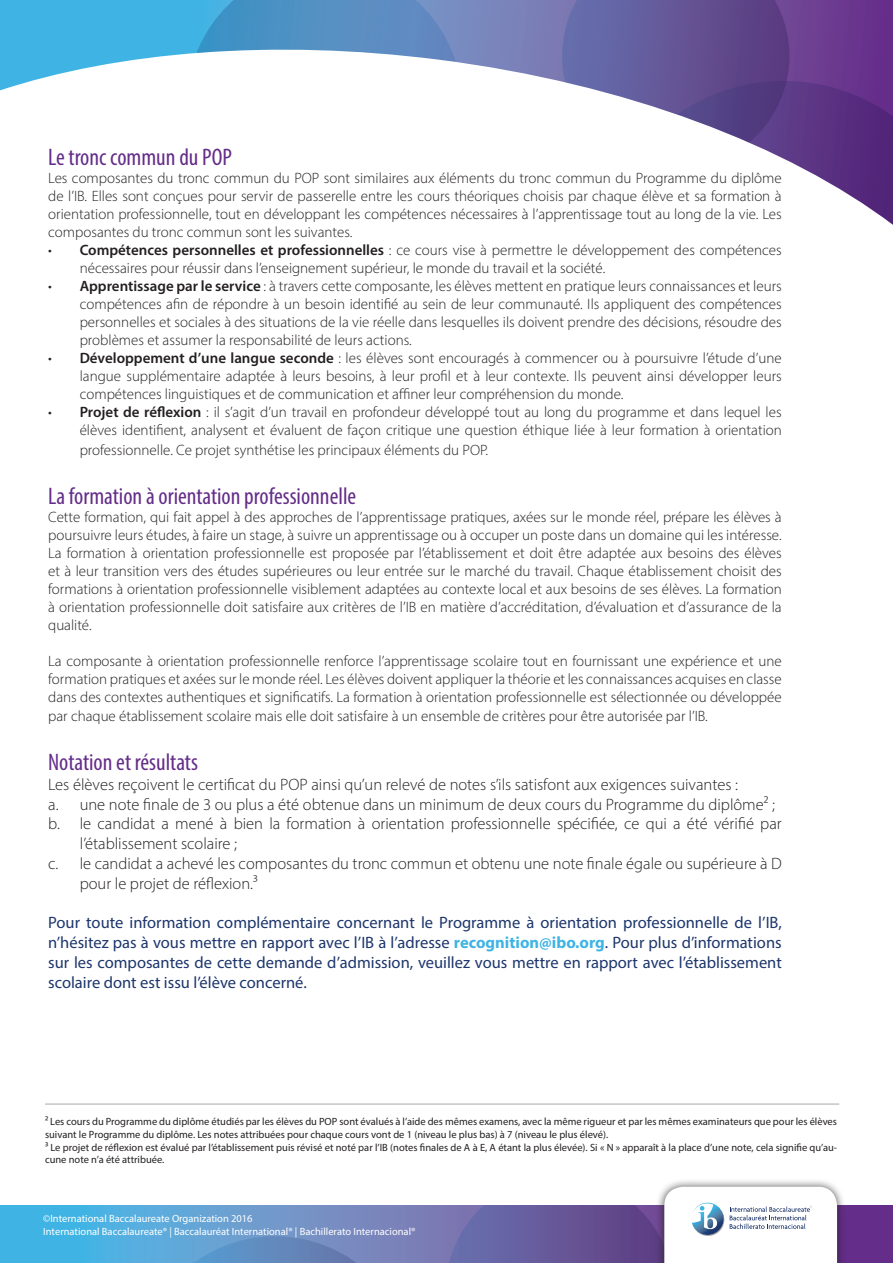
<style>
.page{position:relative;width:893px;height:1263px;background:#fff}
.page>*{position:absolute;margin:0;border:0;box-sizing:border-box;transform-origin:0 0}
.t1{font:condensed 24px "Myriad Pro";color:#642d89}
.t2{font:300 16.5px "Myriad Pro";color:#231f20}
.t3{font:16.5px/19.8px "Myriad Pro";color:#1d366c;text-align:justify}
.t4{font:300 15px/18px "Myriad Pro";color:#231f20;text-align:justify}
.t5{font:10.5px/12.6px "Myriad Pro";color:#231f20}
.t6{font:10.5px/12.6px "Myriad Pro";color:#fff}
.s1{font-weight:600}
.s2{font-weight:700;color:#3fb4e4}
</style>
<div class="page">
<svg style="left:0;top:1205px;width:893px;height:58px;background:#5e91c9"></svg>
<svg style="left:138px;top:1236px;width:275px;height:27px;background:#6891c5"></svg>
<div style="left:656px;top:1178px;width:190px;height:85px;background:#231f20;opacity:.75"></div>
<svg style="left:446px;top:1187px;width:391px;height:76px"></svg>
<hr style="left:45px;top:1104px;width:794px;height:1px;background:#a9a9aa">
<svg style="left:0;top:0;width:893px;height:91px"></svg>
<svg style="left:556px;top:0;width:239px;height:91px;background:#655899"></svg>
<svg style="left:588px;top:71px;width:305px;height:154px"></svg>
<svg style="left:180px;top:0;width:289px;height:91px"></svg>
<h1 class="t1" style="left:48px;top:143px;width:185px">Le tronc commun du POP</h1>
<p class="t4" style="left:48px;top:169px;width:735px">Les composantes du tronc commun du POP sont similaires aux éléments du tronc commun du Programme du diplôme de l’IB. Elles sont conçues pour servir de passerelle entre les cours théoriques choisis par chaque élève et sa formation à orientation professionnelle, tout en développant les compétences nécessaires à l’apprentissage tout au long de la vie. Les composantes du tronc commun sont les suivantes.</p>
<p class="t4" style="left:80px;top:241px;width:703px;text-indent:-32px">• <span class="s1">Compétences personnelles et professionnelles</span> : ce cours vise à permettre le développement des compétences nécessaires pour réussir dans l’enseignement supérieur, le monde du travail et la société.</p>
<p class="t4" style="left:80px;top:277px;width:704px;text-indent:-32px">• <span class="s1">Apprentissage par le service</span> : à travers cette composante, les élèves mettent en pratique leurs connaissances et leurs compétences afin de répondre à un besoin identifié au sein de leur communauté. Ils appliquent des compétences personnelles et sociales à des situations de la vie réelle dans lesquelles ils doivent prendre des décisions, résoudre des problèmes et assumer la responsabilité de leurs actions.</p>
<p class="t4" style="left:80px;top:349px;width:704px;text-indent:-32px">• <span class="s1">Développement d’une langue seconde</span> : les élèves sont encouragés à commencer ou à poursuivre l’étude d’une langue supplémentaire adaptée à leurs besoins, à leur profil et à leur contexte. Ils peuvent ainsi développer leurs compétences linguistiques et de communication et affiner leur compréhension du monde.</p>
<p class="t4" style="left:48px;top:403px;width:735px;text-align:right">• <span class="s1">Projet de réflexion</span> : il s’agit d’un travail en profondeur développé tout au long du programme et dans lequel les élèves identifient, analysent et évaluent de façon critique une question éthique liée à leur formation à orientation</p>
<p class="t4" style="left:80px;top:441px;width:410px">professionnelle. Ce projet synthétise les principaux éléments du POP.</p>
<h1 class="t1" style="left:48px;top:481px;width:310px">La formation à orientation professionnelle</h1>
<p class="t4" style="left:48px;top:507px;width:735px">Cette formation, qui fait appel à des approches de l’apprentissage pratiques, axées sur le monde réel, prépare les élèves à poursuivre leurs études, à faire un stage, à suivre un apprentissage ou à occuper un poste dans un domaine qui les intéresse.<br>La formation à orientation professionnelle est proposée par l’établissement et doit être adaptée aux besoins des élèves et à leur transition vers des études supérieures ou leur entrée sur le marché du travail. Chaque établissement choisit des formations à orientation professionnelle visiblement adaptées au contexte local et aux besoins de ses élèves. La formation à orientation professionnelle doit satisfaire aux critères de l’IB en matière d’accréditation, d’évaluation et d’assurance de la qualité.</p>
<p class="t4" style="left:48px;top:651px;width:735px">La composante à orientation professionnelle renforce l’apprentissage scolaire tout en fournissant une expérience et une formation pratiques et axées sur le monde réel. Les élèves doivent appliquer la théorie et les connaissances acquises en classe dans des contextes authentiques et significatifs. La formation à orientation professionnelle est sélectionnée ou développée</p>
<p class="t4" style="left:48px;top:707px;width:661px">par chaque établissement scolaire mais elle doit satisfaire à un ensemble de critères pour être autorisée par l’IB.</p>
<h1 class="t1" style="left:48px;top:747px;width:151px">Notation et résultats</h1>
<p class="t2" style="left:48px;top:774px;width:691px">Les élèves reçoivent le certificat du POP ainsi qu’un relevé de notes s’ils satisfont aux exigences suivantes :</p>
<p class="t2" style="left:48px;top:794px;width:728px">a. une note finale de 3 ou plus a été obtenue dans un minimum de deux cours du Programme du diplôme2 ;</p>
<p class="t2" style="left:48px;top:814px;width:735px">b. le candidat a mené à bien la formation à orientation professionnelle spécifiée, ce qui a été vérifié par</p>
<p class="t2" style="left:80px;top:834px;width:159px">l’établissement scolaire ;</p>
<p class="t2" style="left:48px;top:853px;width:735px">c. le candidat a achevé les composantes du tronc commun et obtenu une note finale égale ou supérieure à D</p>
<p class="t2" style="left:80px;top:873px;width:179px">pour le projet de réflexion.3</p>
<p class="t3" style="left:48px;top:913px;width:735px">Pour toute information complémentaire concernant le Programme à orientation professionnelle de l’IB, n’hésitez pas à vous mettre en rapport avec l’IB à l’adresse <span class="s2">recognition@ibo.org</span>. Pour plus d’informations sur les composantes de cette demande d’admission, veuillez vous mettre en rapport avec l’établissement scolaire dont est issu l’élève concerné.</p>
<p class="t5" style="left:45px;top:1115px;width:794px">2 Les cours du Programme du diplôme étudiés par les élèves du POP sont évalués à l’aide des mêmes examens, avec la même rigueur et par les mêmes examinateurs que pour les élèves suivant le Programme du diplôme. Les notes attribuées pour chaque cours vont de 1 (niveau le plus bas) à 7 (niveau le plus élevé).<br>3 Le projet de réflexion est évalué par l’établissement puis révisé et noté par l’IB (notes finales de A à E, A étant la plus élevée). Si « N » apparaît à la place d’une note, cela signifie qu’au&shy;cune note n’a été attribuée.</p>
<p class="t6" style="left:43px;top:1212px;width:374px">©International Baccalaureate Organization 2016<br>International Baccalaureate® | Baccalauréat International® | Bachillerato Internacional®</p>
</div>
